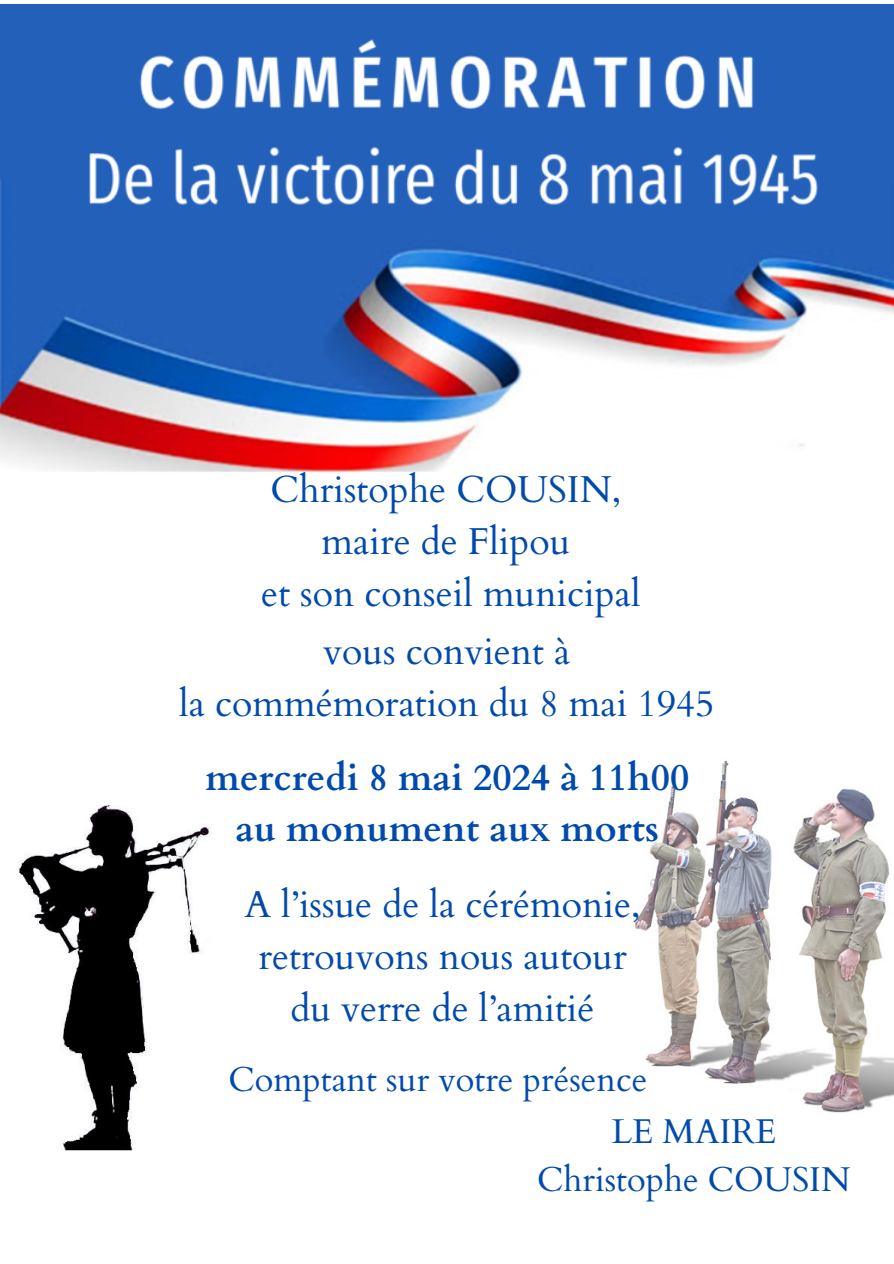
<style>
.page{position:relative;width:894px;height:1264px;background:#fff}
.page>*{position:absolute;margin:0;border:0;box-sizing:border-box;transform-origin:0 0}
.t1{font:37.5px/51.8px "Cardo";color:#004aad;text-align:center}
.t2{font:700 37.5px/51.8px "Cardo";color:#004aad;text-align:center}
.t3{font:34.35px "Cardo";color:#004aad}
</style>
<div class="page">
<img style="left:0;top:4px;width:893px;height:468px">
<img style="left:633px;top:760px;width:260px;height:353px">
<img style="left:19px;top:805px;width:192px;height:345px">
<p class="t1" style="left:270px;top:464px;width:352px">Christophe COUSIN,</p>
<p class="t1" style="left:321px;top:516px;width:250px">maire de Flipou</p>
<p class="t1" style="left:261px;top:568px;width:380px">et son conseil municipal</p>
<p class="t1" style="left:323px;top:626px;width:249px">vous convient à</p>
<p class="t1" style="left:179px;top:678px;width:536px">la commémoration du 8 mai 1945</p>
<h1 class="t2" style="left:205px;top:751px;width:485px">mercredi 8 mai 2024 à 11h00 au monument aux morts</h1>
<p class="t1" style="left:244px;top:879px;width:397px">A l’issue de la cérémonie, retrouvons nous autour</p>
<p class="t1" style="left:290px;top:983px;width:305px">du verre de l’amitié</p>
<p class="t3" style="left:228px;top:1057px;width:420px">Comptant sur votre présence</p>
<p class="t3" style="left:611px;top:1109px;width:166px">LE MAIRE</p>
<p class="t3" style="left:537px;top:1156px;width:314px">Christophe COUSIN</p>
</div>
